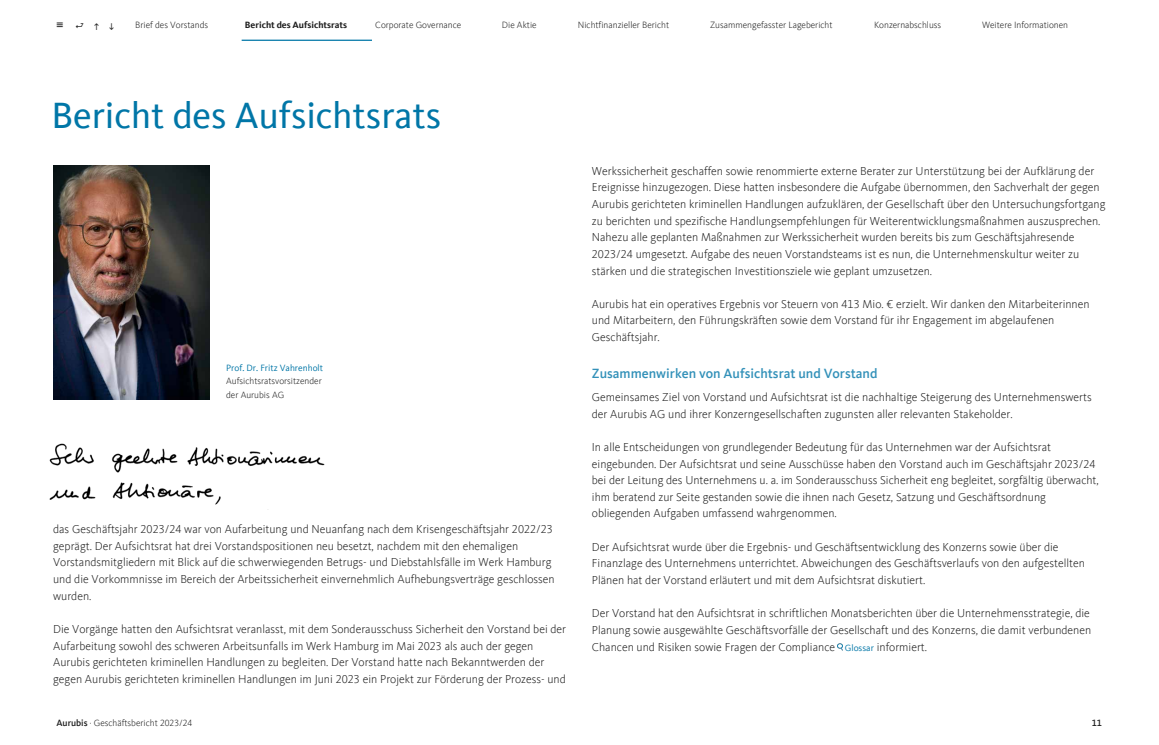
<style>
.page{position:relative;width:1159px;height:745px;background:#fff}
.page>*{position:absolute;margin:0;border:0;box-sizing:border-box;transform-origin:0 0}
.t1{font:37.5px "Kievitfor Aurubis";color:#0076a7}
.t2{font:500 13.75px "Kievitfor Aurubis";color:#3391b9}
.t3{font:300 11.88px/16.6px "Kievitfor Aurubis";color:#1d1d1d}
.t4{font:300 9.38px/13.1px "Kievitfor Aurubis";color:#1d1d1d}
.t5{font:700 9.38px "Kievitfor Aurubis";color:#1d1d1d}
.t6{font:9.38px "Kievitfor Aurubis";color:#0076a7}
.t7{font:500 9.38px "Kievitfor Aurubis";color:#1d1d1d}
.t8{font:9.38px "Quivira";color:#1d1d1d}
.s1{font-weight:400;font-size:9.38px;color:#0076a7}
.s2{font-weight:500}
</style>
<div class="page">
<img style="left:53px;top:165px;width:156px;height:234px">
<img style="left:49px;top:443px;width:276px;height:62px">
<svg style="left:838px;top:643px;width:4px;height:7px"></svg>
<hr style="left:242px;top:40px;width:130px;height:1px;background:#0076a7">
<p class="t8" style="left:56px;top:19px;width:8px">☰</p>
<p class="t4" style="left:135px;top:18px;width:74px">Brief des Vorstands</p>
<p class="t5" style="left:245px;top:19px;width:104px">Bericht des Aufsichtsrats</p>
<p class="t4" style="left:375px;top:18px;width:88px">Corporate Governance</p>
<p class="t4" style="left:502px;top:18px;width:36px">Die Aktie</p>
<p class="t4" style="left:578px;top:18px;width:93px">Nichtfinanzieller Bericht</p>
<p class="t4" style="left:710px;top:18px;width:124px">Zusammengefasster Lagebericht</p>
<p class="t4" style="left:874px;top:18px;width:69px">Konzernabschluss</p>
<p class="t4" style="left:982px;top:18px;width:88px">Weitere Informationen</p>
<h1 class="t1" style="left:51px;top:93px;width:391px">Bericht des Aufsichtsrats</h1>
<p class="t6" style="left:226px;top:362px;width:98px">Prof. Dr. Fritz Vahrenholt</p>
<p class="t4" style="left:226px;top:374px;width:97px">Aufsichtsratsvorsitzender der Aurubis AG</p>
<p class="t3" style="left:53px;top:520px;width:503px">das Geschäftsjahr 2023/24 war von Aufarbeitung und Neuanfang nach dem Krisengeschäftsjahr 2022/23 geprägt. Der Aufsichtsrat hat drei Vorstandspositionen neu besetzt, nachdem mit den ehemaligen Vorstandsmitgliedern mit Blick auf die schwerwiegenden Betrugs- und Diebstahlsfälle im Werk Hamburg und die Vorkommnisse im Bereich der Arbeitssicherheit einvernehmlich Aufhebungsverträge geschlossen wurden.</p>
<p class="t3" style="left:53px;top:620px;width:514px">Die Vorgänge hatten den Aufsichtsrat veranlasst, mit dem Sonderausschuss Sicherheit den Vorstand bei der Aufarbeitung sowohl des schweren Arbeitsunfalls im Werk Hamburg im Mai 2023 als auch der gegen Aurubis gerichteten kriminellen Handlungen zu begleiten. Der Vorstand hatte nach Bekanntwerden der gegen Aurubis gerichteten kriminellen Handlungen im Juni 2023 ein Projekt zur Förderung der Prozess- und</p>
<p class="t3" style="left:592px;top:162px;width:515px">Werkssicherheit geschaffen sowie renommierte externe Berater zur Unterstützung bei der Aufklärung der Ereignisse hinzugezogen. Diese hatten insbesondere die Aufgabe übernommen, den Sachverhalt der gegen Aurubis gerichteten kriminellen Handlungen aufzuklären, der Gesellschaft über den Untersuchungsfortgang zu berichten und spezifische Handlungsempfehlungen für Weiterentwicklungsmaßnahmen auszusprechen.<br>Nahezu alle geplanten Maßnahmen zur Werkssicherheit wurden bereits bis zum Geschäftsjahresende 2023/24 umgesetzt. Aufgabe des neuen Vorstandsteams ist es nun, die Unternehmenskultur weiter zu stärken und die strategischen Investitionsziele wie geplant umzusetzen.</p>
<p class="t3" style="left:592px;top:295px;width:499px">Aurubis hat ein operatives Ergebnis vor Steuern von 413 Mio. € erzielt. Wir danken den Mitarbeiterinnen und Mitarbeitern, den Führungskräften sowie dem Vorstand für ihr Engagement im abgelaufenen<br>Geschäftsjahr.</p>
<p class="t2" style="left:592px;top:365px;width:287px">Zusammenwirken von Aufsichtsrat und Vorstand</p>
<p class="t3" style="left:592px;top:388px;width:501px">Gemeinsames Ziel von Vorstand und Aufsichtsrat ist die nachhaltige Steigerung des Unternehmenswerts der Aurubis AG und ihrer Konzerngesellschaften zugunsten aller relevanten Stakeholder.</p>
<p class="t3" style="left:592px;top:438px;width:508px">In alle Entscheidungen von grundlegender Bedeutung für das Unternehmen war der Aufsichtsrat eingebunden. Der Aufsichtsrat und seine Ausschüsse haben den Vorstand auch im Geschäftsjahr 2023/24 bei der Leitung des Unternehmens u. a. im Sonderausschuss Sicherheit eng begleitet, sorgfältig überwacht, ihm beratend zur Seite gestanden sowie die ihnen nach Gesetz, Satzung und Geschäftsordnung obliegenden Aufgaben umfassend wahrgenommen.</p>
<p class="t3" style="left:592px;top:538px;width:494px">Der Aufsichtsrat wurde über die Ergebnis- und Geschäftsentwicklung des Konzerns sowie über die<br>Finanzlage des Unternehmens unterrichtet. Abweichungen des Geschäftsverlaufs von den aufgestellten<br>Plänen hat der Vorstand erläutert und mit dem Aufsichtsrat diskutiert.</p>
<p class="t3" style="left:592px;top:604px;width:501px;text-align:justify">Der Vorstand hat den Aufsichtsrat in schriftlichen Monatsberichten über die Unternehmensstrategie, die Planung sowie ausgewählte Geschäftsvorfälle der Gesellschaft und des Konzerns, die damit verbundenen Chancen und Risiken sowie Fragen der Compliance <span class="s1">Glossar</span> informiert.</p>
<p class="t4" style="left:56px;top:715px;width:137px"><span class="s2">Aurubis</span> · Geschäftsbericht 2023/24</p>
<p class="t7" style="left:1092px;top:716px;width:12px">11</p>
</div>
